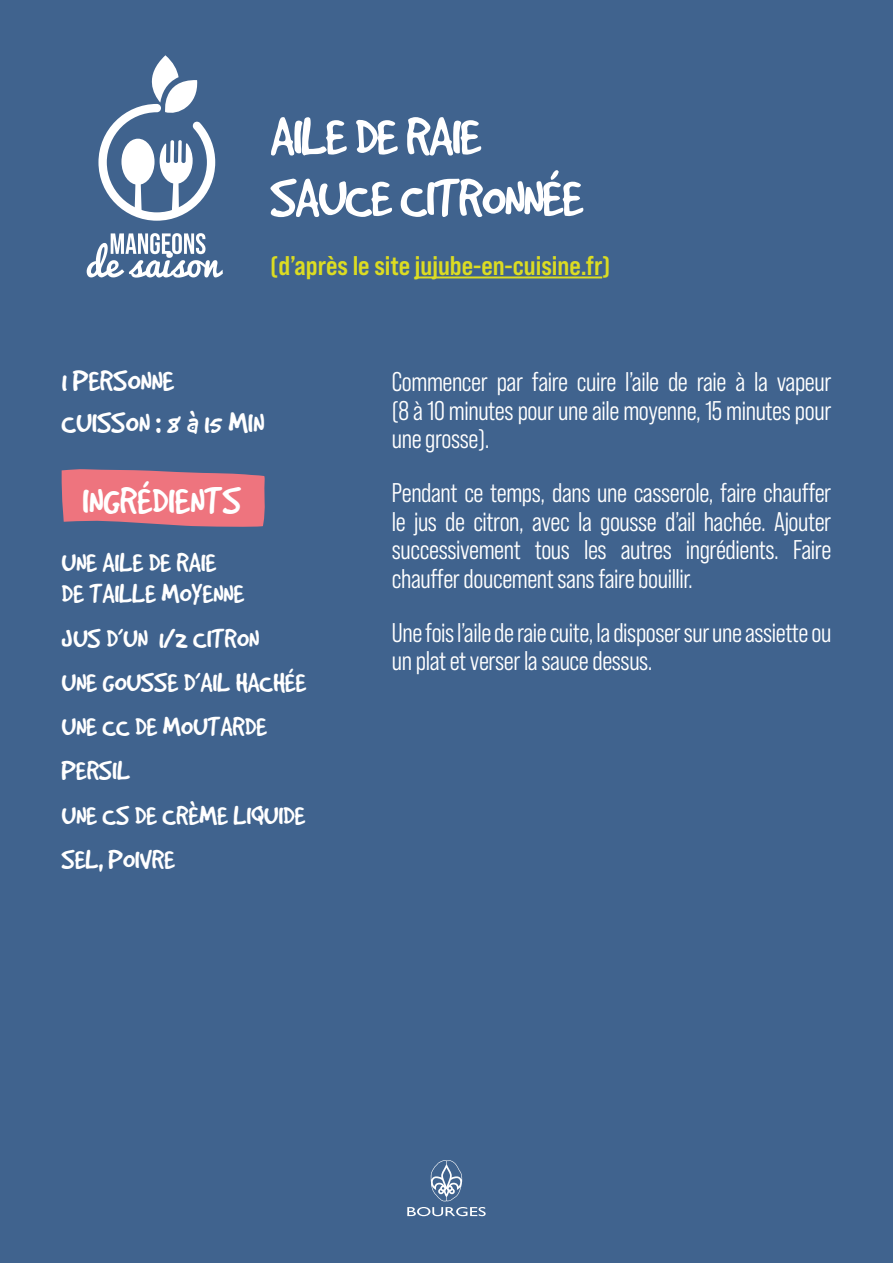
<style>
.page{position:relative;width:893px;height:1263px;background:#40638e}
.page>*{position:absolute;margin:0;border:0;box-sizing:border-box;transform-origin:0 0}
.t1{font:60px/61.5px "Good Dog Cool";letter-spacing:-.025em;color:#fff}
.t2{font:42.15px "Good Dog Cool";color:#fff}
.t3{font:32.4px/41.4px "Good Dog Cool";color:#fff}
.t4{font:30px/44.2px "Good Dog Cool";color:#fff}
.t5{font:27px/28.5px "Bebas Neue Pro Middle";letter-spacing:-.015em;color:#fff;text-align:justify}
.t6{font:27px "Bebas Neue Pro Sm E Bd";color:#dcdc22}
</style>
<div class="page">
<svg style="left:87px;top:233px;width:136px;height:45px"></svg>
<svg style="left:98px;top:55px;width:117px;height:166px"></svg>
<svg style="left:430px;top:1160px;width:32px;height:41px"></svg>
<svg style="left:407px;top:1207px;width:79px;height:9px"></svg>
<hr style="left:415px;top:276px;width:187px;height:2px;background:#dcdc22">
<svg style="left:62px;top:469px;width:203px;height:58px;background:#dc727f"></svg>
<h1 class="t1" style="left:270px;top:105px;width:315px">AILE DE RAIE<br>SAUCE CITRONNÉE</h1>
<p class="t6" style="left:270px;top:250px;width:342px">(d’après le site jujube-en-cuisine.fr)</p>
<p class="t3" style="left:62px;top:360px;width:204px">1 PERSONNE<br>CUISSON : 8 à 15 MIN</p>
<h2 class="t2" style="left:82px;top:479px;width:161px">INGRÉDIENTS</h2>
<p class="t4" style="left:62px;top:546px;width:184px;line-height:31.5px">UNE AILE DE RAIE<br>DE TAILLE MOYENNE</p>
<p class="t4" style="left:62px;top:616px;width:246px">JUS D’UN ½1/2 CITRON »<br>UNE GOUSSE D’AIL HACHÉE<br>UNE CC DE MOUTARDE<br>PERSIL<br>UNE CS DE CRÈME LIQUIDE<br>SEL, POIVRE</p>
<p class="t5" style="left:392px;top:367px;width:441px">Commencer par faire cuire l’aile de raie à la vapeur (8 à 10 minutes pour une aile moyenne, 15 minutes pour une grosse).</p>
<p class="t5" style="left:392px;top:478px;width:441px">Pendant ce temps, dans une casserole, faire chauffer le jus de citron, avec la gousse d’ail hachée. Ajouter successivement tous les autres ingrédients. Faire chauffer doucement sans faire bouillir.</p>
<p class="t5" style="left:392px;top:618px;width:441px">Une fois l’aile de raie cuite, la disposer sur une assiette ou un plat et verser la sauce dessus.</p>
</div>
